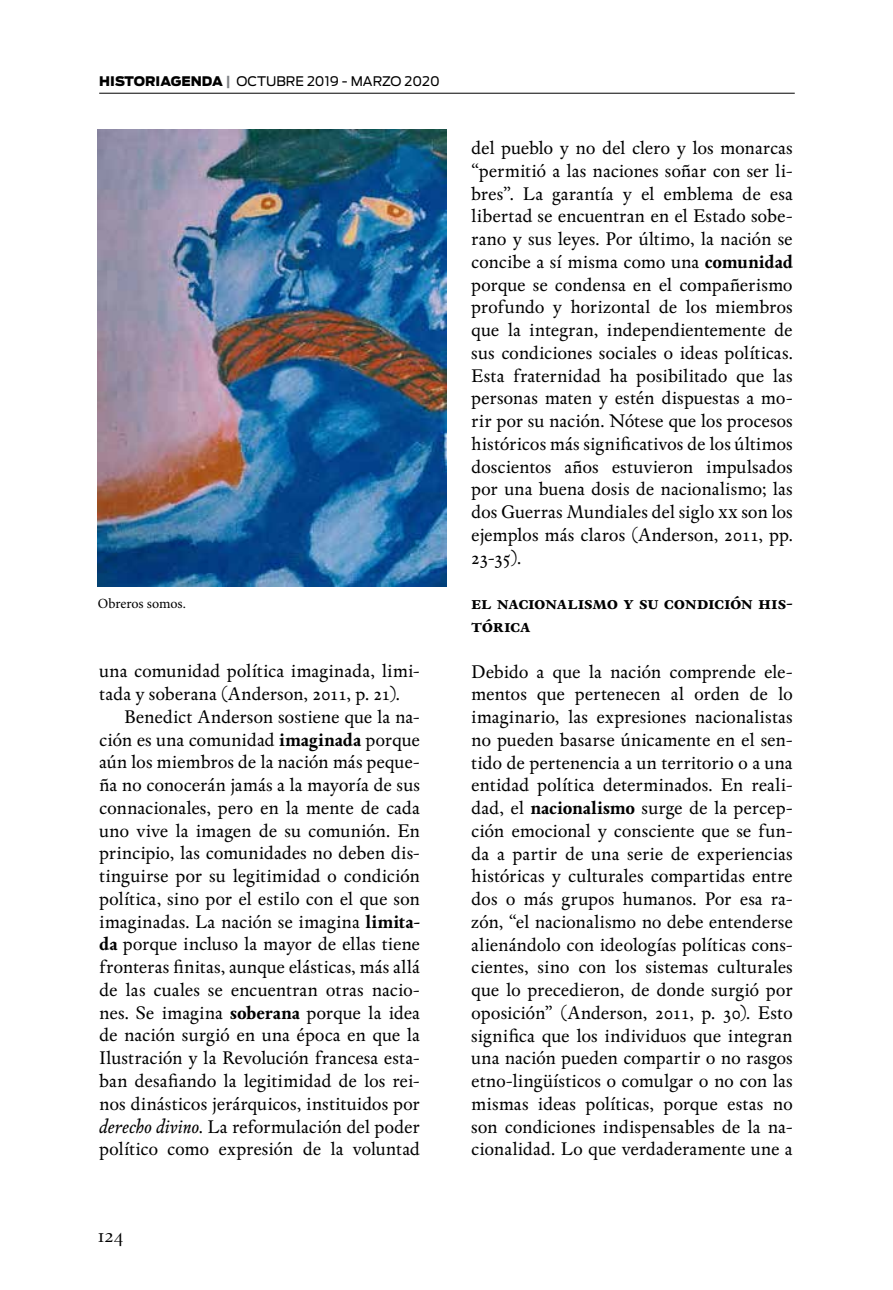
<style>
.page{position:relative;width:893px;height:1290px;background:#fff}
.page>*{position:absolute;margin:0;border:0;box-sizing:border-box;transform-origin:0 0}
.t1{font:21px "Wessex";color:#000}
.t2{font:19.25px/22.8px "Espinosa Nova";letter-spacing:-.005em;color:#000;text-align:justify}
.t3{font:700 19.25px/22.8px "Espinosa Nova";letter-spacing:-.01em;color:#000}
.t4{font:14px "Minion Pro";color:#000}
.t5{font:13.12px "Antenna";color:#000}
.s1{font-weight:900}
.s2{font-weight:700;color:#808285}
.s3{font-weight:700}
.s4{font-style:italic}
</style>
<div class="page">
<hr style="left:99px;top:93px;width:696px;height:1px;background:#000">
<img style="left:98px;top:130px;width:348px;height:456px">
<p class="t5" style="left:99px;top:74px;width:342px"><span class="s1">HISTORIAGENDA</span> <span class="s2">|</span> OCTUBRE 2019 - MARZO 2020</p>
<p class="t4" style="left:98px;top:594px;width:89px">Obreros somos.</p>
<p class="t2" style="left:99px;top:660px;width:322px">una comunidad política imaginada, limi&shy;tada y soberana (Anderson, 2011, p. 21).</p>
<p class="t2" style="left:99px;top:706px;width:322px;text-indent:25px">Benedict Anderson sostiene que la na&shy;ción es una comunidad <span class="s3">imaginada</span> porque aún los miembros de la nación más peque&shy;ña no conocerán jamás a la mayoría de sus connacionales, pero en la mente de cada uno vive la imagen de su comunión. En principio, las comunidades no deben dis&shy;tinguirse por su legitimidad o condición política, sino por el estilo con el que son imaginadas. La nación se imagina <span class="s3">limita&shy;da</span> porque incluso la mayor de ellas tiene fronteras finitas, aunque elásticas, más allá de las cuales se encuentran otras nacio&shy;nes. Se imagina <span class="s3">soberana</span> porque la idea de nación surgió en una época en que la Ilustración y la Revolución francesa esta&shy;ban desafiando la legitimidad de los rei&shy;nos dinásticos jerárquicos, instituidos por <span class="s4">derecho divino</span>. La reformulación del poder político como expresión de la voluntad</p>
<p class="t1" style="left:98px;top:1224px;width:27px">124</p>
<p class="t2" style="left:471px;top:137px;width:323px">del pueblo y no del clero y los monarcas “permitió a las naciones soñar con ser li&shy;bres”. La garantía y el emblema de esa libertad se encuentran en el Estado sobe&shy;rano y sus leyes. Por último, la nación se concibe a sí misma como una <span class="s3">comunidad </span>porque se condensa en el compañerismo profundo y horizontal de los miembros que la integran, independientemente de sus condiciones sociales o ideas políticas.<br>Esta fraternidad ha posibilitado que las personas maten y estén dispuestas a mo&shy;rir por su nación. Nótese que los procesos históricos más significativos de los últimos doscientos años estuvieron impulsados por una buena dosis de nacionalismo; las dos Guerras Mundiales del siglo xx son los ejemplos más claros (Anderson, 2011, pp.<br>23-35).</p>
<p class="t3" style="left:471px;top:592px;width:323px">el nacionalismo y su condición his&shy;tórica</p>
<p class="t2" style="left:471px;top:660px;width:323px">Debido a que la nación comprende ele&shy;mentos que pertenecen al orden de lo imaginario, las expresiones nacionalistas no pueden basarse únicamente en el sen&shy;tido de pertenencia a un territorio o a una entidad política determinados. En reali&shy;dad, el <span class="s3">nacionalismo</span> surge de la percep&shy;ción emocional y consciente que se fun&shy;da a partir de una serie de experiencias históricas y culturales compartidas entre dos o más grupos humanos. Por esa ra&shy;zón, “el nacionalismo no debe entenderse alienándolo con ideologías políticas cons&shy;cientes, sino con los sistemas culturales que lo precedieron, de donde surgió por oposición” (Anderson, 2011, p. 30). Esto significa que los individuos que integran una nación pueden compartir o no rasgos etno-lingüísticos o comulgar o no con las mismas ideas políticas, porque estas no son condiciones indispensables de la na&shy;cionalidad. Lo que verdaderamente une a</p>
</div>
